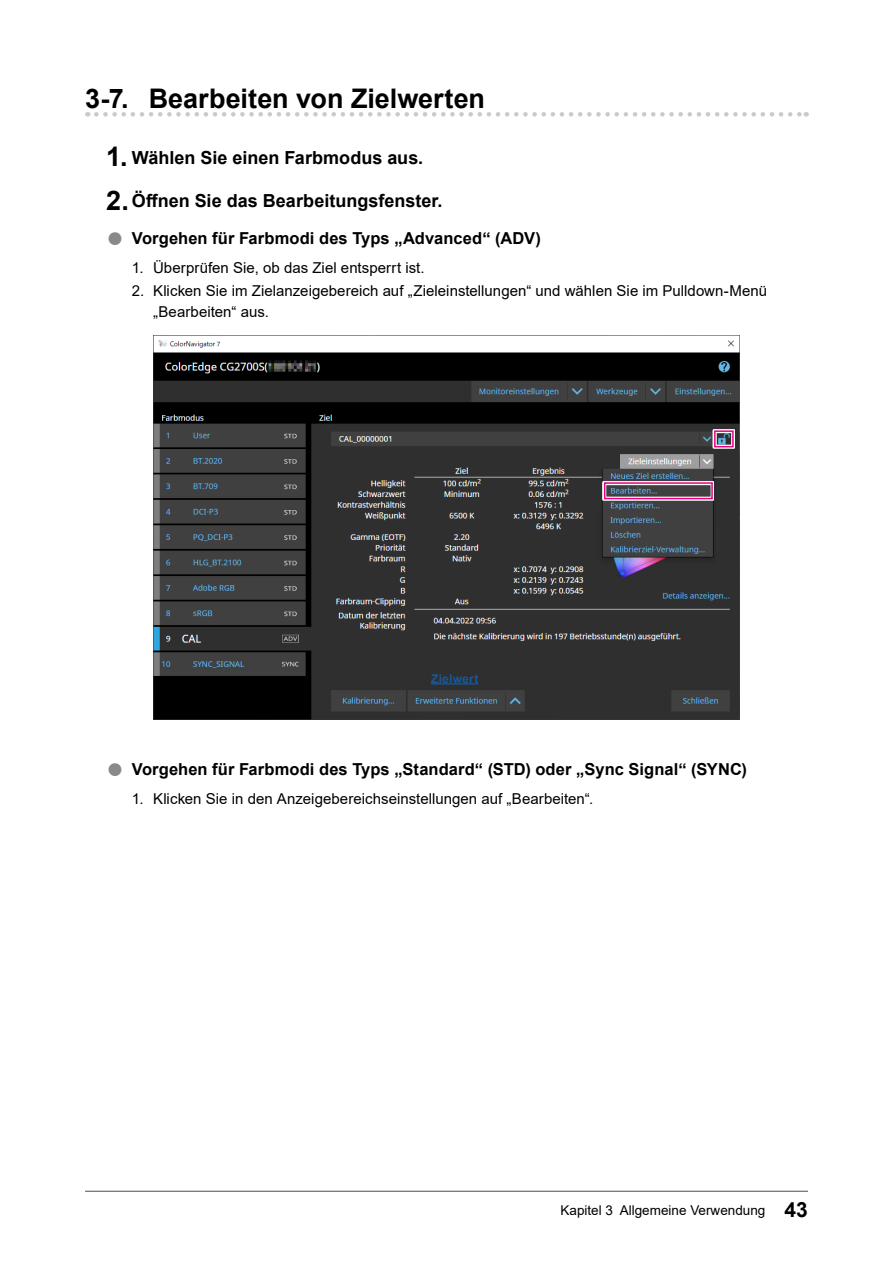
<style>
.page{position:relative;width:893px;height:1263px;background:#fff}
.page>*{position:absolute;margin:0;border:0;box-sizing:border-box;transform-origin:0 0}
.t1{font:700 27px "Arial";color:#000}
.t2{font:700 18px "Arial";color:#000}
.t3{font:700 16.5px "Arial";letter-spacing:.005em;color:#000}
.t4{font:15px/21px "Arial";letter-spacing:.005em;color:#000}
.t5{font:13.5px "Arial";color:#000}
.t6{font:700 12px "Arial";letter-spacing:.02em;color:#15599f}
.s1{font-size:27px}
.s2{font-size:29.7px;color:#898989}
.s3{font-weight:700;font-size:21px}
</style>
<div class="page">
<hr style="left:85px;top:1191px;width:723px;height:1px;background:#595757">
<svg style="left:96px;top:112px;width:711px;height:5px"></svg>
<img style="left:153px;top:336px;width:587px;height:384px">
<svg style="left:603px;top:481px;width:111px;height:20px"></svg>
<div style="left:604px;top:482px;width:109px;height:17px;border:2px solid #e4007f"></div>
<hr style="left:431px;top:683px;width:47px;height:1px;background:#15599f">
<svg style="left:713px;top:429px;width:22px;height:20px"></svg>
<div style="left:714px;top:430px;width:20px;height:17px;border:2px solid #e4007f"></div>
<h1 class="t1" style="left:85px;top:80px;width:402px">3-7. Bearbeiten von Zielwerten</h1>
<p class="t2" style="left:106px;top:144px;width:318px"><span class="s1">1.</span> Wählen Sie einen Farbmodus aus.</p>
<p class="t2" style="left:106px;top:188px;width:338px"><span class="s1">2.</span>Öffnen Sie das Bearbeitungsfenster.</p>
<p class="t3" style="left:106px;top:227px;width:436px"><span class="s2">●</span> Vorgehen für Farbmodi des Typs „Advanced“ (ADV)</p>
<p class="t4" style="left:132px;top:257px;width:294px">1. Überprüfen Sie, ob das Ziel entsperrt ist.</p>
<p class="t4" style="left:153px;top:280px;width:615px;text-indent:-21px">2. Klicken Sie im Zielanzeigebereich auf „Zieleinstellungen“ und wählen Sie im Pulldown-Menü „Bearbeiten“ aus.</p>
<p class="t6" style="left:431px;top:670px;width:49px">Zielwert</p>
<p class="t3" style="left:106px;top:757px;width:642px"><span class="s2">●</span> Vorgehen für Farbmodi des Typs „Standard“ (STD) oder „Sync Signal“ (SYNC)</p>
<p class="t4" style="left:132px;top:788px;width:463px">1. Klicken Sie in den Anzeigebereichseinstellungen auf „Bearbeiten“.</p>
<p class="t5" style="left:560px;top:1201px;width:249px">Kapitel 3 Allgemeine Verwendung <span class="s3">43</span></p>
</div>
